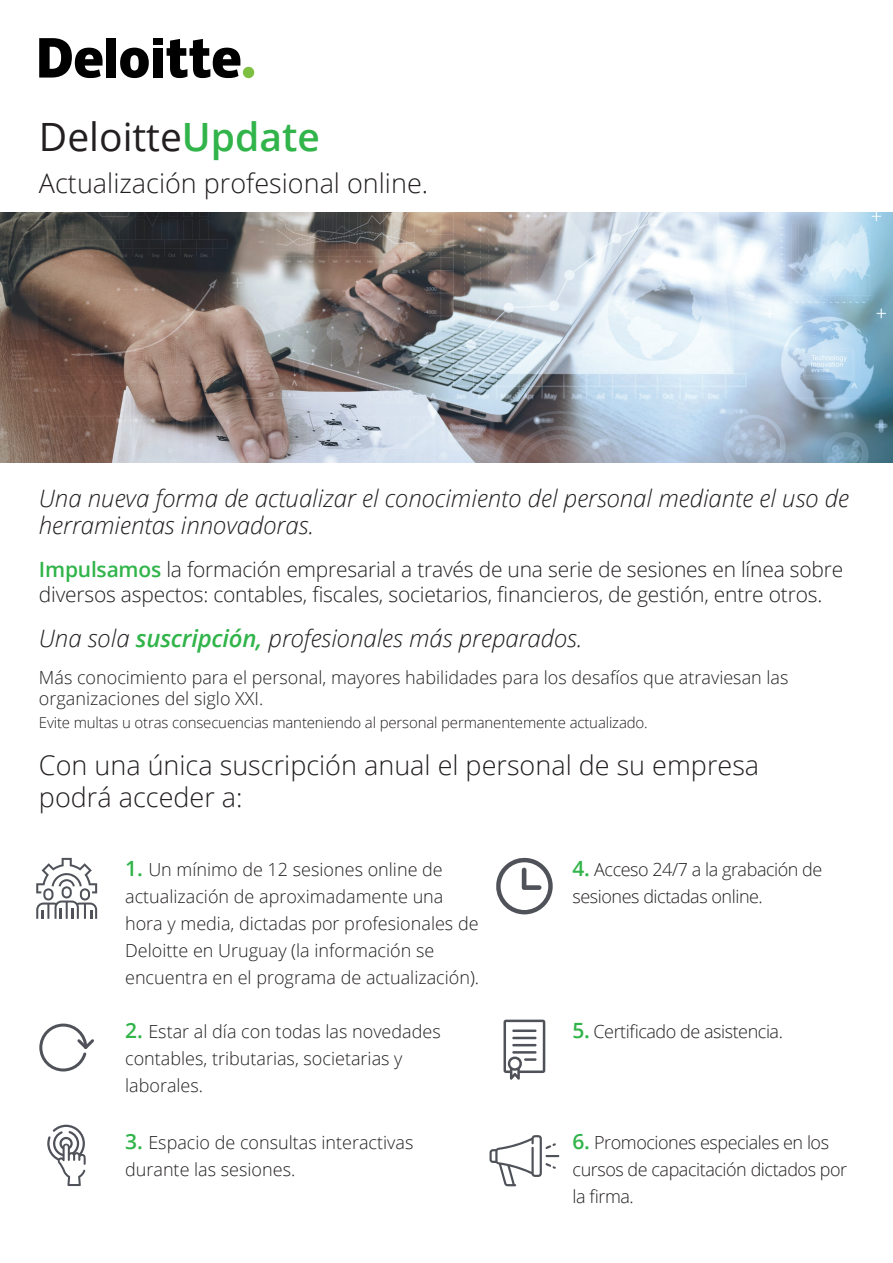
<style>
.page{position:relative;width:893px;height:1263px;background:#fff}
.page>*{position:absolute;margin:0;border:0;box-sizing:border-box;transform-origin:0 0}
.t1{font:39px "Open Sans";color:#231f20}
.t2{font:300 27px/32.4px "Open Sans";color:#231f20}
.t3{font:italic 300 24px/27px "Open Sans";color:#231f20}
.t4{font:300 21px/25.2px "Open Sans";letter-spacing:-.01em;color:#231f20}
.t5{font:300 18px/27px "Open Sans";color:#231f20}
.t6{font:300 18px/27px "Open Sans";letter-spacing:-.025em;color:#231f20}
.t7{font:300 15px "Open Sans";letter-spacing:-.01em;color:#231f20}
.s1{font-weight:600;color:#31b44a}
.s2{font-weight:600;font-size:21px;color:#31b44a}
</style>
<div class="page">
<div style="left:243px;top:67px;width:11px;height:11px;background:#7dc041;border-radius:50%"></div>
<div style="left:106px;top:38px;width:10px;height:40px;background:#000001"></div>
<svg style="left:120px;top:48px;width:29px;height:30px"></svg>
<div style="left:153px;top:48px;width:10px;height:30px;background:#000001"></div>
<div style="left:153px;top:38px;width:10px;height:7px;background:#000001"></div>
<svg style="left:167px;top:39px;width:73px;height:39px"></svg>
<svg style="left:39px;top:38px;width:64px;height:40px"></svg>
<svg style="left:36px;top:858px;width:61px;height:61px"></svg>
<svg style="left:47px;top:1124px;width:39px;height:62px"></svg>
<svg style="left:39px;top:1023px;width:55px;height:49px"></svg>
<svg style="left:496px;top:857px;width:57px;height:57px"></svg>
<svg style="left:503px;top:1019px;width:42px;height:61px"></svg>
<svg style="left:489px;top:1135px;width:70px;height:51px"></svg>
<img style="left:0;top:213px;width:893px;height:250px">
<h1 class="t1" style="left:39px;top:110px;width:282px">Deloitte<span class="s1">Update</span></h1>
<h2 class="t2" style="left:39px;top:166px;width:391px">Actualización profesional online.</h2>
<h3 class="t3" style="left:39px;top:483px;width:811px">Una nueva forma de actualizar el conocimiento del personal mediante el uso de herramientas innovadoras.</h3>
<p class="t4" style="left:39px;top:556px;width:806px"><span class="s1">Impulsamos</span> la formación empresarial a través de una serie de sesiones en línea sobre diversos aspectos: contables, fiscales, societarios, financieros, de gestión, entre otros.</p>
<h3 class="t3" style="left:39px;top:623px;width:545px">Una sola <span class="s1">suscripción,</span> profesionales más preparados.</h3>
<p class="t5" style="left:39px;top:667px;width:751px;line-height:21px">Más conocimiento para el personal, mayores habilidades para los desafíos que atraviesan las organizaciones del siglo XXI.</p>
<p class="t7" style="left:39px;top:712px;width:610px">Evite multas u otras consecuencias manteniendo al personal permanentemente actualizado.</p>
<h2 class="t2" style="left:39px;top:748px;width:722px">Con una única suscripción anual el personal de su empresa podrá acceder a:</h2>
<p class="t5" style="left:125px;top:855px;width:356px"><span class="s2">1.</span> Un mínimo de 12 sesiones online de actualización de aproximadamente una hora y media, dictadas por profesionales de Deloitte en Uruguay (la información se encuentra en el programa de actualización).</p>
<p class="t6" style="left:573px;top:855px;width:251px"><span class="s2">4.</span> Acceso 24/7 a la grabación de sesiones dictadas online.</p>
<p class="t5" style="left:125px;top:1017px;width:317px"><span class="s2">2.</span> Estar al día con todas las novedades contables, tributarias, societarias y laborales.</p>
<p class="t6" style="left:573px;top:1017px;width:212px"><span class="s2">5.</span> Certificado de asistencia.</p>
<p class="t5" style="left:125px;top:1128px;width:290px"><span class="s2">3.</span> Espacio de consultas interactivas durante las sesiones.</p>
<p class="t6" style="left:573px;top:1128px;width:276px"><span class="s2">6.</span> Promociones especiales en los cursos de capacitación dictados por la firma.</p>
</div>
